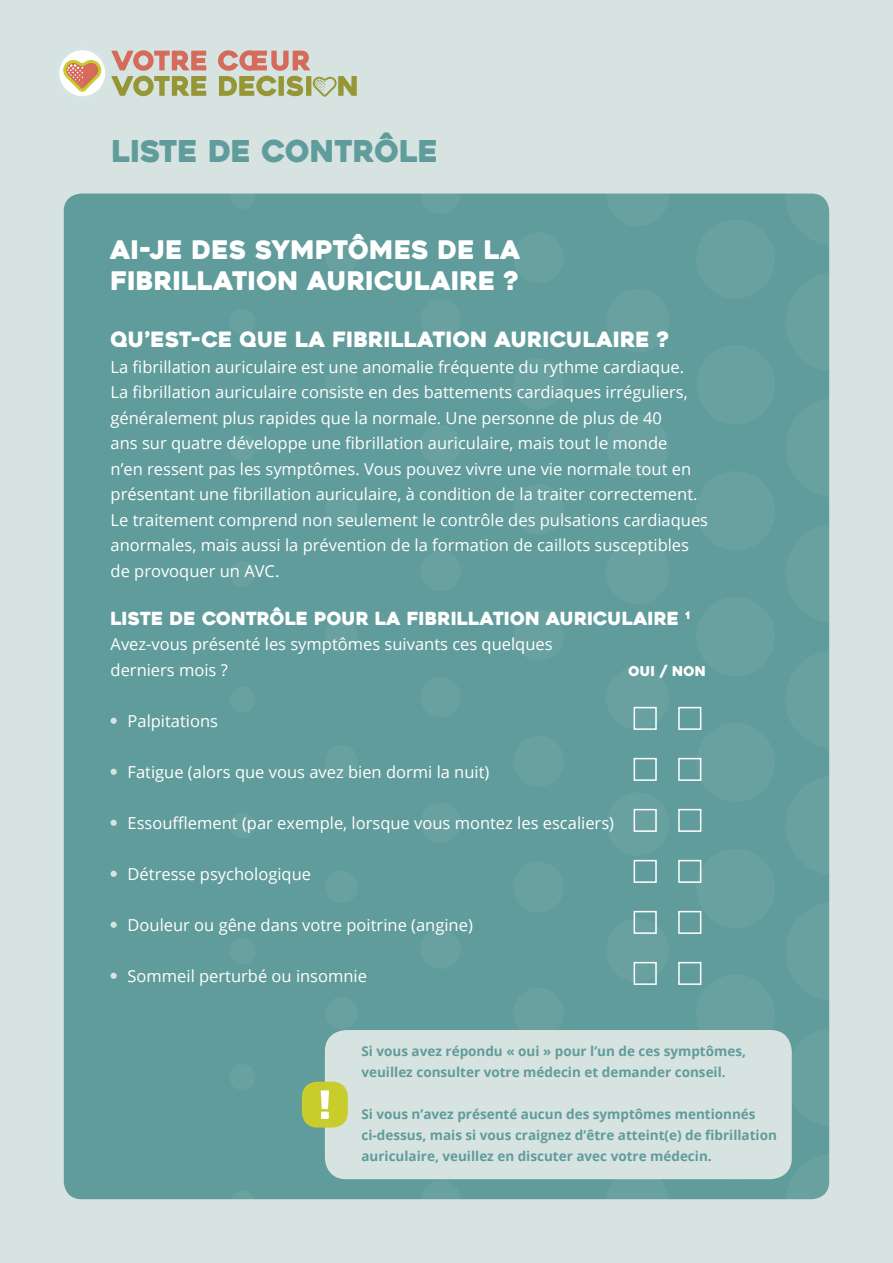
<style>
.page{position:relative;width:893px;height:1263px;background:#d6e3e0}
.page>*{position:absolute;margin:0;border:0;box-sizing:border-box;transform-origin:0 0}
.t1{font:30px "Heavitas";color:#609c9b}
.t2{font:25.5px/31.5px "Heavitas";color:#fff}
.t3{font:21px "Heavitas";color:#fff}
.t4{font:18px "Heavitas";letter-spacing:.005em;color:#fff}
.t5{font:16.5px/25.5px "Open Sans";color:#fff}
.t6{font:700 13.5px/21px "Open Sans";color:#609c9b}
.t7{font:13.5px "Heavitas";letter-spacing:.01em;color:#fff}
</style>
<div class="page">
<div style="left:64px;top:194px;width:765px;height:1005px;background:#609c9b;border-radius:18px"></div>
<svg style="left:785px;top:146px;width:99px;height:100px"></svg>
<svg style="left:606px;top:163px;width:63px;height:64px;fill:#69a1a0"></svg>
<svg style="left:420px;top:173px;width:41px;height:41px"></svg>
<svg style="left:230px;top:183px;width:25px;height:26px"></svg>
<svg style="left:785px;top:272px;width:99px;height:100px"></svg>
<div style="left:696px;top:219px;width:79px;height:80px;background:#69a1a0;border-radius:50%"></div>
<div style="left:606px;top:289px;width:63px;height:63px;background:#69a1a0;border-radius:50%"></div>
<div style="left:513px;top:232px;width:51px;height:51px;background:#69a1a0;border-radius:50%"></div>
<div style="left:420px;top:299px;width:41px;height:41px;background:#69a1a0;border-radius:50%"></div>
<div style="left:325px;top:241px;width:33px;height:33px;background:#69a1a0;border-radius:50%"></div>
<div style="left:230px;top:309px;width:25px;height:26px;background:#69a1a0;border-radius:50%"></div>
<svg style="left:785px;top:398px;width:99px;height:100px"></svg>
<div style="left:696px;top:345px;width:79px;height:80px;background:#69a1a0;border-radius:50%"></div>
<div style="left:606px;top:415px;width:63px;height:63px;background:#69a1a0;border-radius:50%"></div>
<div style="left:513px;top:358px;width:51px;height:51px;background:#69a1a0;border-radius:50%"></div>
<div style="left:420px;top:425px;width:41px;height:41px;background:#69a1a0;border-radius:50%"></div>
<div style="left:325px;top:367px;width:33px;height:33px;background:#69a1a0;border-radius:50%"></div>
<div style="left:230px;top:435px;width:25px;height:26px;background:#69a1a0;border-radius:50%"></div>
<svg style="left:785px;top:524px;width:99px;height:99px"></svg>
<div style="left:696px;top:471px;width:79px;height:80px;background:#69a1a0;border-radius:50%"></div>
<div style="left:606px;top:540px;width:63px;height:64px;background:#69a1a0;border-radius:50%"></div>
<div style="left:513px;top:484px;width:51px;height:51px;background:#69a1a0;border-radius:50%"></div>
<div style="left:420px;top:551px;width:41px;height:40px;background:#69a1a0;border-radius:50%"></div>
<div style="left:325px;top:493px;width:33px;height:33px;background:#69a1a0;border-radius:50%"></div>
<div style="left:230px;top:561px;width:25px;height:26px;background:#69a1a0;border-radius:50%"></div>
<svg style="left:785px;top:650px;width:99px;height:99px"></svg>
<div style="left:696px;top:597px;width:79px;height:79px;background:#69a1a0;border-radius:50%"></div>
<div style="left:606px;top:666px;width:63px;height:64px;background:#69a1a0;border-radius:50%"></div>
<div style="left:513px;top:610px;width:51px;height:51px;background:#69a1a0;border-radius:50%"></div>
<div style="left:420px;top:677px;width:41px;height:40px;background:#69a1a0;border-radius:50%"></div>
<div style="left:325px;top:619px;width:33px;height:33px;background:#69a1a0;border-radius:50%"></div>
<div style="left:230px;top:686px;width:25px;height:27px;background:#69a1a0;border-radius:50%"></div>
<svg style="left:785px;top:776px;width:99px;height:99px"></svg>
<div style="left:696px;top:723px;width:79px;height:79px;background:#69a1a0;border-radius:50%"></div>
<div style="left:606px;top:792px;width:63px;height:64px;background:#69a1a0;border-radius:50%"></div>
<div style="left:513px;top:736px;width:51px;height:51px;background:#69a1a0;border-radius:50%"></div>
<div style="left:420px;top:802px;width:41px;height:41px;background:#69a1a0;border-radius:50%"></div>
<div style="left:325px;top:745px;width:33px;height:32px;background:#69a1a0;border-radius:50%"></div>
<div style="left:230px;top:812px;width:25px;height:26px;background:#69a1a0;border-radius:50%"></div>
<svg style="left:785px;top:901px;width:99px;height:100px"></svg>
<div style="left:696px;top:848px;width:79px;height:80px;background:#69a1a0;border-radius:50%"></div>
<div style="left:606px;top:918px;width:63px;height:64px;background:#69a1a0;border-radius:50%"></div>
<div style="left:513px;top:862px;width:51px;height:51px;background:#69a1a0;border-radius:50%"></div>
<div style="left:420px;top:928px;width:41px;height:41px;background:#69a1a0;border-radius:50%"></div>
<div style="left:325px;top:871px;width:33px;height:32px;background:#69a1a0;border-radius:50%"></div>
<div style="left:230px;top:938px;width:25px;height:26px;background:#69a1a0;border-radius:50%"></div>
<svg style="left:785px;top:1027px;width:99px;height:100px"></svg>
<div style="left:696px;top:974px;width:79px;height:80px;background:#69a1a0;border-radius:50%"></div>
<div style="left:513px;top:987px;width:51px;height:51px;background:#69a1a0;border-radius:50%"></div>
<div style="left:325px;top:997px;width:33px;height:32px;background:#69a1a0;border-radius:50%"></div>
<div style="left:230px;top:1064px;width:25px;height:26px;background:#69a1a0;border-radius:50%"></div>
<svg style="left:785px;top:1153px;width:99px;height:100px"></svg>
<svg style="left:606px;top:1170px;width:63px;height:64px"></svg>
<svg style="left:420px;top:1180px;width:41px;height:41px"></svg>
<svg style="left:230px;top:1190px;width:25px;height:26px"></svg>
<svg style="left:59px;top:50px;width:147px;height:47px"></svg>
<svg style="left:218px;top:50px;width:139px;height:47px"></svg>
<svg style="left:111px;top:718px;width:6px;height:6px"></svg>
<div style="left:634px;top:707px;width:23px;height:23px;border:2px solid #fff"></div>
<div style="left:678px;top:707px;width:23px;height:23px;border:2px solid #fff"></div>
<svg style="left:111px;top:769px;width:6px;height:6px"></svg>
<div style="left:634px;top:758px;width:23px;height:23px;border:2px solid #fff"></div>
<div style="left:678px;top:758px;width:23px;height:23px;border:2px solid #fff"></div>
<svg style="left:111px;top:820px;width:6px;height:6px"></svg>
<div style="left:634px;top:809px;width:23px;height:23px;border:2px solid #fff"></div>
<div style="left:678px;top:809px;width:23px;height:23px;border:2px solid #fff"></div>
<svg style="left:111px;top:871px;width:6px;height:6px"></svg>
<div style="left:634px;top:860px;width:23px;height:23px;border:2px solid #fff"></div>
<div style="left:678px;top:860px;width:23px;height:23px;border:2px solid #fff"></div>
<svg style="left:111px;top:922px;width:6px;height:6px"></svg>
<div style="left:634px;top:911px;width:23px;height:23px;border:2px solid #fff"></div>
<div style="left:678px;top:911px;width:23px;height:23px;border:2px solid #fff"></div>
<svg style="left:111px;top:973px;width:6px;height:6px"></svg>
<div style="left:634px;top:962px;width:23px;height:23px;border:2px solid #fff"></div>
<div style="left:678px;top:962px;width:23px;height:23px;border:2px solid #fff"></div>
<div style="left:325px;top:1030px;width:467px;height:149px;background:#d6e3e0;border-radius:21px"></div>
<div style="left:302px;top:1082px;width:46px;height:45px;background:#c9cd2c;border-radius:15px"></div>
<svg style="left:321px;top:1090px;width:8px;height:29px"></svg>
<h1 class="t1" style="left:112px;top:133px;width:328px">LISTE DE CONTRÔLE</h1>
<p class="t2" style="left:111px;top:234px;width:411px">AI-JE DES SYMPTÔMES DE LA<br>FIBRILLATION AURICULAIRE ?</p>
<p class="t3" style="left:111px;top:327px;width:560px">QU’EST-CE QUE LA FIBRILLATION AURICULAIRE ?</p>
<p class="t5" style="left:111px;top:354px;width:599px">La fibrillation auriculaire est une anomalie fréquente du rythme cardiaque.<br>La fibrillation auriculaire consiste en des battements cardiaques irréguliers, généralement plus rapides que la normale. Une personne de plus de 40<br>ans sur quatre développe une fibrillation auriculaire, mais tout le monde<br>n’en ressent pas les symptômes. Vous pouvez vivre une vie normale tout en présentant une fibrillation auriculaire, à condition de la traiter correctement.<br>Le traitement comprend non seulement le contrôle des pulsations cardiaques anormales, mais aussi la prévention de la formation de caillots susceptibles de provoquer un AVC.</p>
<p class="t4" style="left:111px;top:607px;width:581px">LISTE DE CONTRÔLE POUR LA FIBRILLATION AURICULAIRE <sup>1</sup></p>
<p class="t5" style="left:111px;top:631px;width:444px">Avez-vous présenté les symptômes suivants ces quelques derniers mois ?</p>
<p class="t5" style="left:128px;top:708px;width:92px">Palpitations</p>
<p class="t5" style="left:128px;top:759px;width:363px">Fatigue (alors que vous avez bien dormi la nuit)</p>
<p class="t5" style="left:128px;top:810px;width:488px">Essoufflement (par exemple, lorsque vous montez les escaliers)</p>
<p class="t5" style="left:128px;top:861px;width:185px">Détresse psychologique</p>
<p class="t5" style="left:128px;top:912px;width:347px">Douleur ou gêne dans votre poitrine (angine)</p>
<p class="t5" style="left:128px;top:963px;width:241px">Sommeil perturbé ou insomnie</p>
<p class="t7" style="left:629px;top:663px;width:79px">OUI / NON</p>
<p class="t6" style="left:361px;top:1040px;width:386px">Si vous avez répondu « oui » pour l’un de ces symptômes,</p>
<p class="t6" style="left:361px;top:1061px;width:366px">veuillez consulter votre médecin et demander conseil.</p>
<p class="t6" style="left:361px;top:1103px;width:396px">Si vous n’avez présenté aucun des symptômes mentionnés</p>
<p class="t6" style="left:361px;top:1124px;width:417px">ci-dessus, mais si vous craignez d’être atteint(e) de fibrillation auriculaire, veuillez en discuter avec votre médecin.</p>
</div>
